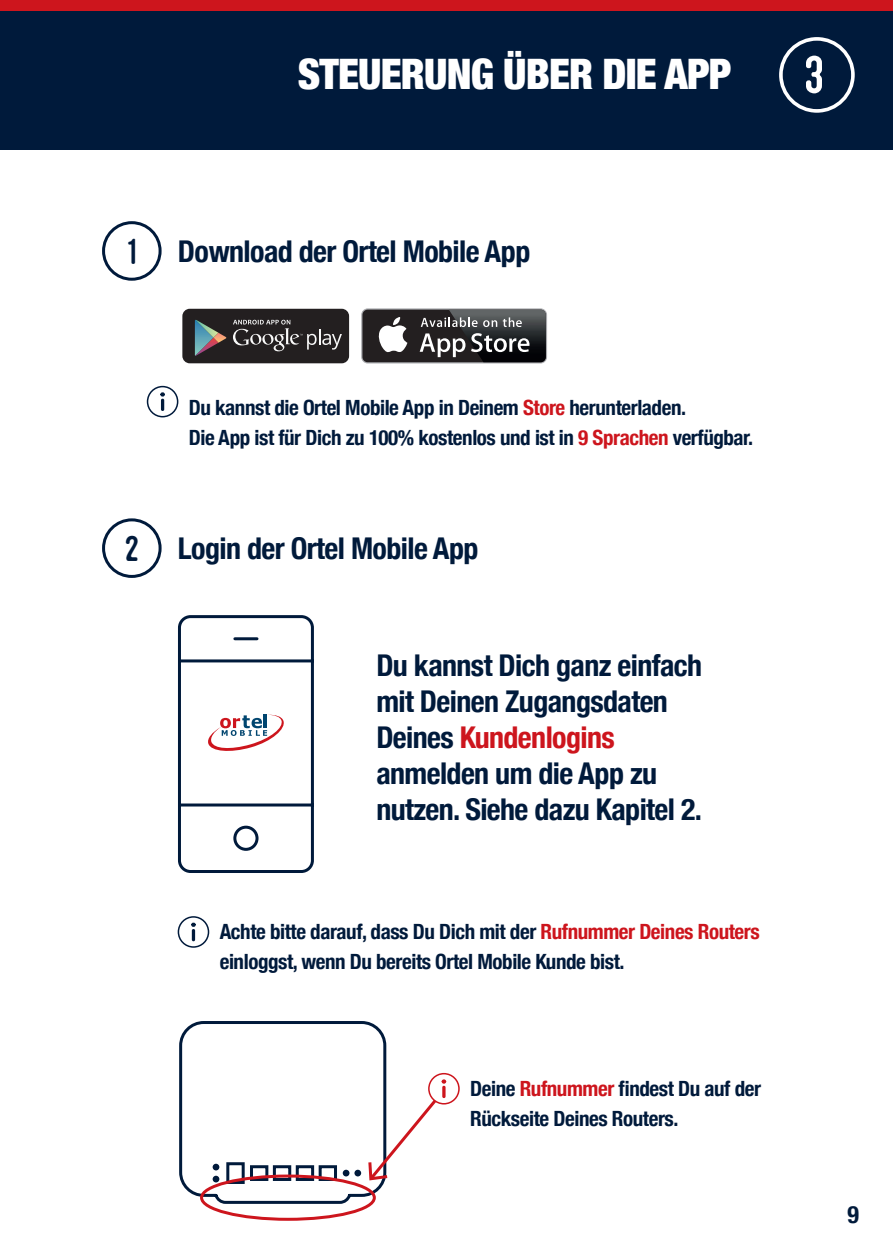
<style>
.page{position:relative;width:893px;height:1259px;background:#fff}
.page>*{position:absolute;margin:0;border:0;box-sizing:border-box;transform-origin:0 0}
.t1{font:54px "Voster Typeface";color:#fff}
.t2{font:900 condensed 42px "Helvetica Neue";letter-spacing:-.02em;color:#fff}
.t3{font:700 condensed 30px/36px "Helvetica Neue";letter-spacing:-.02em;color:#001a3b}
.t4{font:700 condensed 24px "Helvetica Neue";color:#001a3b}
.t5{font:700 condensed 21px/30px "Helvetica Neue";letter-spacing:-.02em;color:#001a3b}
.s1{font-family:"Voster Typeface";font-weight:400;font-stretch:normal;font-size:36px}
.s2{color:#cd151d}
</style>
<div class="page">
<div style="left:0;top:11px;width:893px;height:139px;background:#001a3b"></div>
<div style="left:0;top:0;width:893px;height:11px;background:#cd151d"></div>
<div style="left:102px;top:221px;width:60px;height:60px;border:3px solid #001a3b;border-radius:50%"></div>
<div style="left:182px;top:309px;width:167px;height:54px;background:#231f20;border-radius:7px"></div>
<svg style="left:195px;top:320px;width:32px;height:36px"></svg>
<svg style="left:233px;top:320px;width:109px;height:31px"></svg>
<svg style="left:361px;top:308px;width:186px;height:55px"></svg>
<div style="left:362px;top:310px;width:184px;height:52px;background:#231f20;border-radius:5px"></div>
<svg style="left:378px;top:317px;width:29px;height:35px"></svg>
<img style="left:449px;top:310px;width:97px;height:52px">
<svg style="left:420px;top:333px;width:45px;height:24px"></svg>
<svg style="left:471px;top:333px;width:58px;height:19px"></svg>
<svg style="left:421px;top:317px;width:76px;height:10px"></svg>
<svg style="left:503px;top:317px;width:19px;height:10px"></svg>
<svg style="left:178px;top:916px;width:31px;height:31px"></svg>
<svg style="left:147px;top:386px;width:31px;height:31px"></svg>
<svg style="left:178px;top:615px;width:136px;height:258px"></svg>
<div style="left:102px;top:518px;width:60px;height:60px;border:3px solid #001a3b;border-radius:50%"></div>
<svg style="left:779px;top:37px;width:76px;height:76px"></svg>
<div style="left:200px;top:1174px;width:176px;height:46px;border:3px solid #cd151d;border-radius:50%"></div>
<svg style="left:179px;top:1021px;width:281px;height:184px"></svg>
<h2 class="t2" style="left:298px;top:39px;width:435px">STEUERUNG ÜBER DIE APP</h2>
<h1 class="t1" style="left:806px;top:40px;width:24px">3</h1>
<h3 class="t3" style="left:129px;top:231px;width:403px"><span class="s1">1</span> Download der Ortel Mobile App</h3>
<p class="t5" style="left:189px;top:391px;width:566px">Du kannst die Ortel Mobile App in Deinem <span class="s2">Store</span> herunterladen.<br>Die App ist für Dich zu 100% kostenlos und ist in <span class="s2">9 Sprachen</span> verfügbar.</p>
<h3 class="t3" style="left:126px;top:528px;width:354px"><span class="s1">2</span> Login der Ortel Mobile App</h3>
<h3 class="t3" style="left:376px;top:645px;width:327px">Du kannst Dich ganz einfach mit Deinen Zugangsdaten<br>Deines <span class="s2">Kundenlogins </span>anmelden um die App zu nutzen. Siehe dazu Kapitel 2.</h3>
<p class="t5" style="left:220px;top:915px;width:542px">Achte bitte darauf, dass Du Dich mit der <span class="s2">Rufnummer Deines Routers </span>einloggst, wenn Du bereits Ortel Mobile Kunde bist.</p>
<p class="t5" style="left:470px;top:1071px;width:292px">Deine <span class="s2">Rufnummer</span> findest Du auf der<br>Rückseite Deines Routers.</p>
<p class="t4" style="left:847px;top:1194px;width:13px">9</p>
</div>
